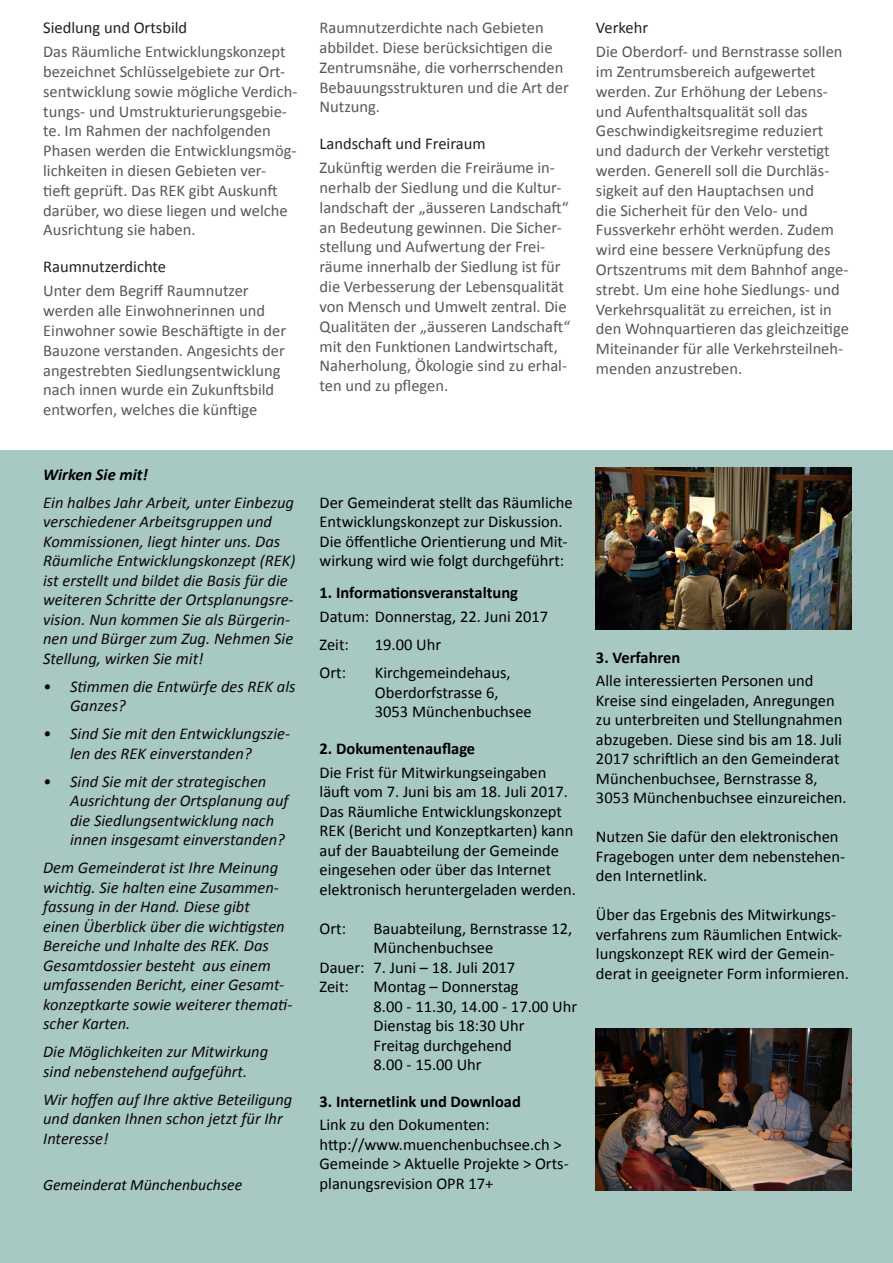
<style>
.page{position:relative;width:893px;height:1263px;background:#fff}
.page>*{position:absolute;margin:0;border:0;box-sizing:border-box;transform-origin:0 0}
.t1{font:16.5px/19.8px "Calibri";color:#57585a}
.t2{font:16.5px/19.5px "Calibri";color:#000}
.t3{font:italic 16.5px/19.5px "Calibri";color:#0c0806}
.t4{font:700 16.5px "Calibri";color:#000}
.t5{font:16.5px "Calibri";color:#231f20}
.t6{font:italic 700 16.5px "Calibri";color:#000}
.t7{font:italic 15.75px "Calibri";color:#000}
</style>
<div class="page">
<div style="left:0;top:450px;width:893px;height:813px;background:#a8c8c3"></div>
<img style="left:596px;top:1029px;width:255px;height:161px">
<img style="left:596px;top:467px;width:255px;height:162px">
<p class="t5" style="left:43px;top:17px;width:146px">Siedlung und Ortsbild</p>
<p class="t1" style="left:43px;top:42px;width:256px">Das Räumliche Entwicklungskonzept bezeichnet Schlüsselgebiete zur Ort&shy;sentwicklung sowie mögliche Verdich&shy;tungs- und Umstrukturierungsgebie&shy;te. Im Rahmen der nachfolgenden Phasen werden die Entwicklungsmög&shy;lichkeiten in diesen Gebieten ver&shy;tieft geprüft. Das REK gibt Auskunft darüber, wo diese liegen und welche Ausrichtung sie haben.</p>
<p class="t5" style="left:43px;top:256px;width:124px">Raumnutzerdichte</p>
<p class="t1" style="left:43px;top:281px;width:245px">Unter dem Begriff Raumnutzer werden alle Einwohnerinnen und Einwohner sowie Beschäftigte in der Bauzone verstanden. Angesichts der angestrebten Siedlungsentwicklung nach innen wurde ein Zukunftsbild entworfen, welches die künftige</p>
<p class="t6" style="left:43px;top:464px;width:106px">Wirken Sie mit!</p>
<p class="t3" style="left:43px;top:492px;width:254px">Ein halbes Jahr Arbeit, unter Einbezug verschiedener Arbeitsgruppen und Kommissionen, liegt hinter uns. Das Räumliche Entwicklungskonzept (REK) ist erstellt und bildet die Basis für die weiteren Schritte der Ortsplanungsre&shy;vision. Nun kommen Sie als Bürgerin&shy;nen und Bürger zum Zug. Nehmen Sie Stellung, wirken Sie mit!</p>
<p class="t3" style="left:70px;top:676px;width:227px;text-indent:-27px">• Stimmen die Entwürfe des REK als<br>Ganzes?</p>
<p class="t3" style="left:70px;top:723px;width:221px;text-indent:-27px">• Sind Sie mit den Entwicklungszie&shy;len des REK einverstanden?</p>
<p class="t3" style="left:70px;top:771px;width:220px;text-indent:-27px">• Sind Sie mit der strategischen<br>Ausrichtung der Ortsplanung auf die Siedlungsentwicklung nach innen insgesamt einverstanden?</p>
<p class="t3" style="left:43px;top:857px;width:251px">Dem Gemeinderat ist Ihre Meinung wichtig. Sie halten eine Zusammen&shy;fassung in der Hand. Diese gibt<br>einen Überblick über die wichtigsten<br>Bereiche und Inhalte des REK. Das<br>Gesamtdossier besteht aus einem umfassenden Bericht, einer Gesamt&shy;konzeptkarte sowie weiterer themati&shy;scher Karten.</p>
<p class="t3" style="left:43px;top:1041px;width:227px">Die Möglichkeiten zur Mitwirkung sind nebenstehend aufgeführt.</p>
<p class="t3" style="left:43px;top:1089px;width:251px">Wir hoffen auf Ihre aktive Beteiligung und danken Ihnen schon jetzt für Ihr<br>Interesse!</p>
<p class="t7" style="left:43px;top:1173px;width:201px">Gemeinderat Münchenbuchsee</p>
<p class="t1" style="left:320px;top:18px;width:251px">Raumnutzerdichte nach Gebieten abbildet. Diese berücksichtigen die<br>Zentrumsnähe, die vorherrschenden<br>Bebauungsstrukturen und die Art der<br>Nutzung.</p>
<p class="t5" style="left:320px;top:133px;width:167px">Landschaft und Freiraum</p>
<p class="t1" style="left:320px;top:158px;width:252px">Zukünftig werden die Freiräume in&shy;nerhalb der Siedlung und die Kultur&shy;landschaft der „äusseren Landschaft“ an Bedeutung gewinnen. Die Sicher&shy;stellung und Aufwertung der Frei&shy;räume innerhalb der Siedlung ist für die Verbesserung der Lebensqualität von Mensch und Umwelt zentral. Die Qualitäten der „äusseren Landschaft“ mit den Funktionen Landwirtschaft, Naherholung, Ökologie sind zu erhal&shy;ten und zu pflegen.</p>
<p class="t5" style="left:596px;top:17px;width:54px">Verkehr</p>
<p class="t1" style="left:596px;top:42px;width:254px">Die Oberdorf- und Bernstrasse sollen im Zentrumsbereich aufgewertet werden. Zur Erhöhung der Lebens&shy;und Aufenthaltsqualität soll das Geschwindigkeitsregime reduziert und dadurch der Verkehr verstetigt werden. Generell soll die Durchläs&shy;sigkeit auf den Hauptachsen und<br>die Sicherheit für den Velo- und Fussverkehr erhöht werden. Zudem wird eine bessere Verknüpfung des Ortszentrums mit dem Bahnhof ange&shy;strebt. Um eine hohe Siedlungs- und Verkehrsqualität zu erreichen, ist in den Wohnquartieren das gleichzeitige Miteinander für alle Verkehrsteilneh&shy;menden anzustreben.</p>
<p class="t2" style="left:320px;top:492px;width:255px">Der Gemeinderat stellt das Räumliche Entwicklungskonzept zur Diskussion.<br>Die öffentliche Orientierung und Mit&shy;wirkung wird wie folgt durchgeführt:</p>
<p class="t4" style="left:320px;top:582px;width:200px">1. Informationsveranstaltung</p>
<p class="t2" style="left:320px;top:607px;width:230px">Datum: Donnerstag, 22. Juni 2017</p>
<p class="t2" style="left:320px;top:635px;width:31px">Zeit:</p>
<p class="t2" style="left:375px;top:635px;width:68px">19.00 Uhr</p>
<p class="t2" style="left:320px;top:663px;width:28px">Ort:</p>
<p class="t2" style="left:375px;top:663px;width:158px">Kirchgemeindehaus,<br>Oberdorfstrasse 6,<br>3053 Münchenbuchsee</p>
<p class="t4" style="left:320px;top:738px;width:157px">2. Dokumentenauflage</p>
<p class="t2" style="left:320px;top:762px;width:258px">Die Frist für Mitwirkungseingaben läuft vom 7. Juni bis am 18. Juli 2017.<br>Das Räumliche Entwicklungskonzept REK (Bericht und Konzeptkarten) kann auf der Bauabteilung der Gemeinde eingesehen oder über das Internet elektronisch heruntergeladen werden.</p>
<p class="t2" style="left:320px;top:918px;width:28px">Ort:</p>
<p class="t2" style="left:374px;top:918px;width:200px">Bauabteilung, Bernstrasse 12,<br>Münchenbuchsee</p>
<p class="t2" style="left:320px;top:957px;width:197px">Dauer: 7. Juni – 18. Juli 2017</p>
<p class="t2" style="left:320px;top:977px;width:31px">Zeit:</p>
<p class="t2" style="left:374px;top:977px;width:147px">Montag – Donnerstag</p>
<p class="t2" style="left:374px;top:996px;width:205px">8.00 - 11.30, 14.00 - 17.00 Uhr</p>
<p class="t2" style="left:374px;top:1016px;width:153px">Dienstag bis 18:30 Uhr</p>
<p class="t2" style="left:374px;top:1035px;width:140px">Freitag durchgehend</p>
<p class="t2" style="left:374px;top:1055px;width:110px">8.00 - 15.00 Uhr</p>
<p class="t4" style="left:320px;top:1090px;width:203px">3. Internetlink und Download</p>
<p class="t2" style="left:320px;top:1115px;width:172px">Link zu den Dokumenten:</p>
<p class="t2" style="left:320px;top:1135px;width:251px">http://www.muenchenbuchsee.ch &gt;<br>Gemeinde &gt; Aktuelle Projekte &gt; Orts&shy;planungsrevision OPR 17+</p>
<p class="t4" style="left:596px;top:646px;width:86px">3. Verfahren</p>
<p class="t2" style="left:596px;top:671px;width:252px">Alle interessierten Personen und Kreise sind eingeladen, Anregungen zu unterbreiten und Stellungnahmen abzugeben. Diese sind bis am 18. Juli 2017 schriftlich an den Gemeinderat Münchenbuchsee, Bernstrasse 8, 3053 Münchenbuchsee einzureichen.</p>
<p class="t2" style="left:596px;top:827px;width:251px">Nutzen Sie dafür den elektronischen<br>Fragebogen unter dem nebenstehen&shy;den Internetlink.</p>
<p class="t2" style="left:596px;top:905px;width:254px">Über das Ergebnis des Mitwirkungs&shy;verfahrens zum Räumlichen Entwick&shy;lungskonzept REK wird der Gemein&shy;derat in geeigneter Form informieren.</p>
</div>
